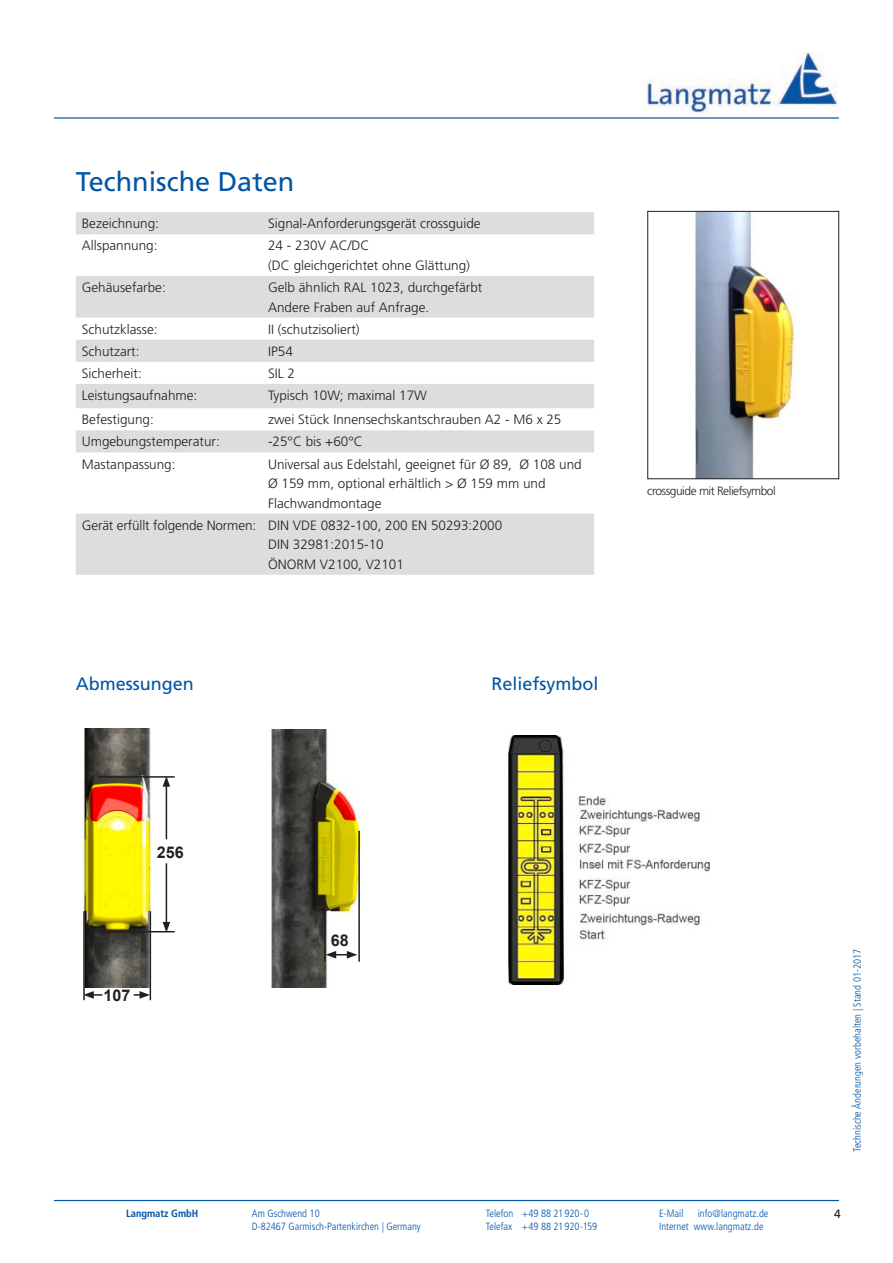
<style>
.page{position:relative;width:893px;height:1263px;background:#fff}
.page>*{position:absolute;margin:0;border:0;box-sizing:border-box;transform-origin:0 0}
.t1{font:27px "Frutiger LT";color:#0154a6}
.t2{font:18px "Frutiger LT";color:#0154a6}
.t3{font:700 16.2px "Arial";color:#231f20}
.t4{font:300 13.5px/19.5px "Frutiger LT";color:#231f20}
.t5{font:300 12px "Frutiger LT";letter-spacing:-.04em;color:#231f20}
.t6{font:12px "Frutiger LT";color:#231f20}
.t7{font:300 condensed 10.5px "Frutiger LT";color:#0154a6}
.t8{font:700 condensed 10.5px "Frutiger LT";color:#0154a6}
</style>
<div class="page">
<hr style="left:54px;top:117px;width:785px;height:2px;background:#0154a6">
<img style="left:648px;top:52px;width:190px;height:63px">
<hr style="left:54px;top:1200px;width:785px;height:1px;background:#0154a6">
<svg style="left:76px;top:212px;width:518px;height:363px;fill:#dcdddf"></svg>
<img style="left:695px;top:213px;width:101px;height:264px">
<div style="left:647px;top:211px;width:192px;height:268px;border:1px solid #231f20"></div>
<img style="left:509px;top:736px;width:201px;height:248px">
<img style="left:83px;top:729px;width:92px;height:259px">
<img style="left:271px;top:730px;width:96px;height:258px">
<hr style="left:166px;top:863px;width:1px;height:61px;background:#231f20">
<svg style="left:163px;top:922px;width:7px;height:9px"></svg>
<svg style="left:134px;top:991px;width:16px;height:8px"></svg>
<svg style="left:326px;top:951px;width:31px;height:7px"></svg>
<svg style="left:85px;top:991px;width:17px;height:8px"></svg>
<hr style="left:166px;top:784px;width:1px;height:55px;background:#231f20">
<svg style="left:163px;top:778px;width:7px;height:9px"></svg>
<hr style="left:98px;top:931px;width:77px;height:1px;background:#231f20">
<hr style="left:98px;top:776px;width:77px;height:2px;background:#231f20">
<hr style="left:83px;top:911px;width:2px;height:89px;background:#231f20">
<hr style="left:150px;top:911px;width:1px;height:89px;background:#231f20">
<hr style="left:324px;top:907px;width:2px;height:55px;background:#231f20">
<hr style="left:358px;top:831px;width:2px;height:131px;background:#231f20">
<h1 class="t1" style="left:76px;top:166px;width:220px">Technische Daten</h1>
<p class="t4" style="left:82px;top:214px;width:79px">Bezeichnung:</p>
<p class="t4" style="left:268px;top:214px;width:214px">Signal-Anforderungsgerät crossguide</p>
<p class="t4" style="left:82px;top:236px;width:77px">Allspannung:</p>
<p class="t4" style="left:268px;top:236px;width:203px">24 - 230V AC/DC<br>(DC gleichgerichtet ohne Glättung)</p>
<p class="t4" style="left:82px;top:278px;width:86px">Gehäusefarbe:</p>
<p class="t4" style="left:268px;top:278px;width:216px">Gelb ähnlich RAL 1023, durchgefärbt<br>Andere Fraben auf Anfrage.</p>
<p class="t4" style="left:82px;top:319px;width:77px">Schutzklasse:</p>
<p class="t4" style="left:268px;top:319px;width:93px">II (schutzisoliert)</p>
<p class="t4" style="left:82px;top:342px;width:59px">Schutzart:</p>
<p class="t4" style="left:268px;top:342px;width:26px">IP54</p>
<p class="t4" style="left:82px;top:364px;width:61px">Sicherheit:</p>
<p class="t4" style="left:268px;top:364px;width:28px">SIL 2</p>
<p class="t4" style="left:82px;top:386px;width:117px">Leistungsaufnahme:</p>
<p class="t4" style="left:268px;top:386px;width:160px">Typisch 10W; maximal 17W</p>
<p class="t4" style="left:82px;top:410px;width:74px">Befestigung:</p>
<p class="t4" style="left:268px;top:410px;width:295px">zwei Stück Innensechskantschrauben A2 - M6 x 25</p>
<p class="t4" style="left:82px;top:432px;width:140px">Umgebungstemperatur:</p>
<p class="t4" style="left:268px;top:432px;width:96px">-25°C bis +60°C</p>
<p class="t4" style="left:82px;top:454px;width:95px">Mastanpassung:</p>
<p class="t4" style="left:268px;top:454px;width:315px">Universal aus Edelstahl, geeignet für Ø 89, Ø 108 und<br>Ø 159 mm, optional erhältlich &gt; Ø 159 mm und<br>Flachwandmontage</p>
<p class="t4" style="left:268px;top:515px;width:236px;text-indent:-186px">Gerät erfüllt folgende Normen: DIN VDE 0832-100, 200 EN 50293:2000<br>DIN 32981:2015-10<br>ÖNORM V2100, V2101</p>
<h2 class="t2" style="left:76px;top:673px;width:120px">Abmessungen</h2>
<h2 class="t2" style="left:491px;top:673px;width:109px">Reliefsymbol</h2>
<p class="t5" style="left:647px;top:484px;width:130px">crossguide mit Reliefsymbol</p>
<p class="t3" style="left:157px;top:842px;width:28px">256</p>
<p class="t3" style="left:104px;top:985px;width:28px">107</p>
<p class="t3" style="left:331px;top:930px;width:19px">68</p>
<p class="t8" style="left:126px;top:1207px;width:74px">Langmatz GmbH</p>
<p class="t7" style="left:252px;top:1208px;width:69px">Am Gschwend 10</p>
<p class="t7" style="left:486px;top:1208px;width:105px">Telefon +49 88 21 920-0</p>
<p class="t7" style="left:659px;top:1208px;width:26px">E-Mail</p>
<p class="t7" style="left:698px;top:1208px;width:72px">info@langmatz.de</p>
<p class="t7" style="left:252px;top:1220px;width:170px">D-82467 Garmisch-Partenkirchen | Germany</p>
<p class="t7" style="left:486px;top:1220px;width:113px">Telefax +49 88 21 920-159</p>
<p class="t7" style="left:659px;top:1220px;width:106px">Internet www.langmatz.de</p>
<p class="t7" style="left:851px;top:1152px;width:205px;rotate:-90deg">Technische Änderungen vorbehalten | Stand 01-2017</p>
<p class="t6" style="left:834px;top:1207px;width:8px">4</p>
</div>
